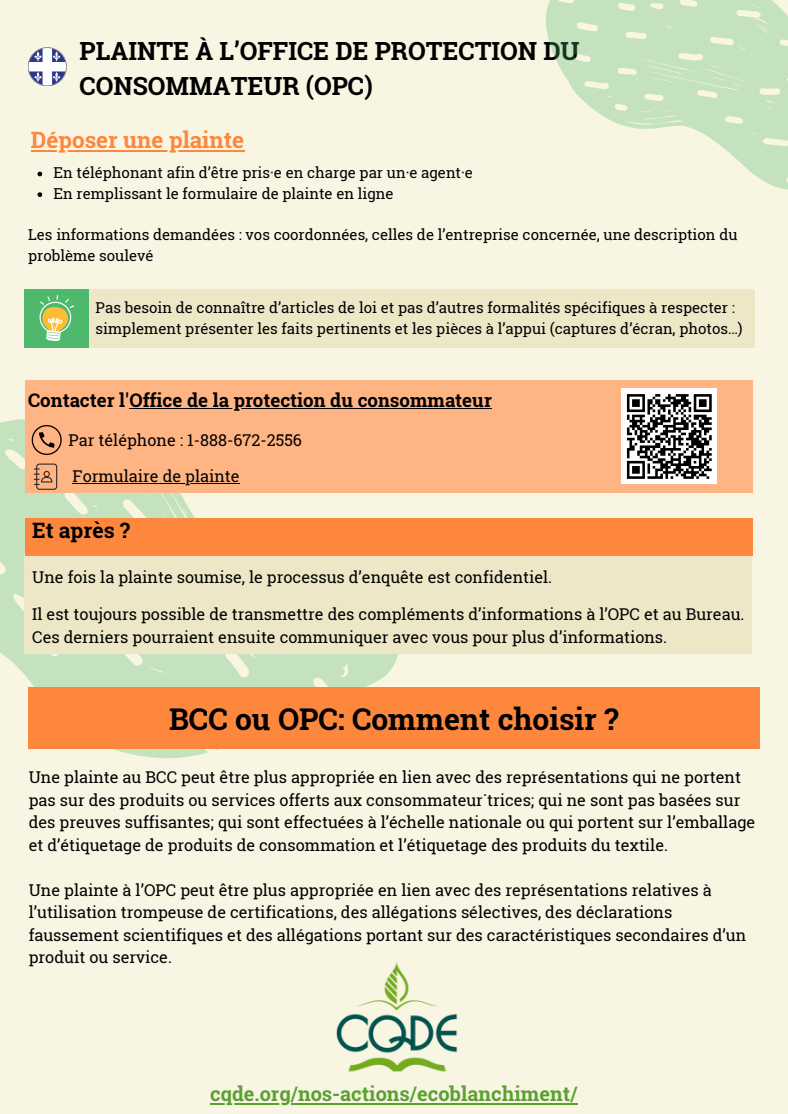
<style>
.page{position:relative;width:788px;height:1114px;background:#f8f5e3}
.page>*{position:absolute;margin:0;border:0;box-sizing:border-box;transform-origin:0 0}
.t1{font:700 30px "Roboto Slab";color:#000}
.t2{font:700 25px/34.8px "Roboto Slab";color:#000}
.t3{font:700 22.5px "Roboto Slab";color:#fd883d}
.t4{font:700 21.25px "Roboto Slab";color:#000}
.t5{font:700 20px "Roboto Slab";color:#5aa131}
.t6{font:700 18.75px "Roboto Slab";color:#000}
.t7{font:16.25px/22.5px "Roboto Slab";color:#000}
.t8{font:15px/20.6px "Roboto Slab";color:#000}
</style>
<div class="page">
<svg style="left:0;top:347px;width:423px;height:412px"></svg>
<div style="left:25px;top:380px;width:728px;height:112px;background:#ffb484"></div>
<svg style="left:28px;top:48px;width:38px;height:38px"></svg>
<div style="left:28px;top:48px;width:39px;height:38px;border:1px solid #929292;border-radius:50%"></div>
<div style="left:24px;top:554px;width:727px;height:100px;background:#ede7c7"></div>
<div style="left:25px;top:518px;width:727px;height:38px;background:#fd883d"></div>
<div style="left:88px;top:289px;width:666px;height:58px;background:#ede7c7"></div>
<div style="left:24px;top:289px;width:64px;height:58px;background:#4eb86c"></div>
<svg style="left:39px;top:295px;width:35px;height:46px"></svg>
<svg style="left:37px;top:172px;width:5px;height:4px"></svg>
<svg style="left:37px;top:192px;width:5px;height:5px"></svg>
<hr style="left:31px;top:150px;width:213px;height:2px;background:#fd883d">
<svg style="left:546px;top:0;width:241px;height:190px;fill:#c5e2bf"></svg>
<hr style="left:129px;top:408px;width:363px;height:1px;background:#000">
<hr style="left:73px;top:483px;width:166px;height:1px;background:#000">
<svg style="left:32px;top:425px;width:30px;height:30px"></svg>
<img style="left:336px;top:962px;width:122px;height:110px">
<svg style="left:34px;top:463px;width:23px;height:27px"></svg>
<hr style="left:210px;top:1103px;width:367px;height:2px;background:#5aa131">
<div style="left:621px;top:389px;width:95px;height:95px;background:#fff"></div>
<svg style="left:626px;top:394px;width:86px;height:85px"></svg>
<div style="left:29px;top:687px;width:730px;height:61px;background:#fd883d"></div>
<h2 class="t2" style="left:80px;top:33px;width:501px">PLAINTE À L’OFFICE DE PROTECTION DU<br>CONSOMMATEUR (OPC)</h2>
<p class="t3" style="left:31px;top:125px;width:215px">Déposer une plainte</p>
<p class="t8" style="left:54px;top:162px;width:421px">En téléphonant afin d’être pris·e en charge par un·e agent·e</p>
<h1 class="t8" style="left:54px;top:183px;width:341px">En remplissant le formulaire de plainte en ligne</h1>
<p class="t8" style="left:28px;top:224px;width:710px">Les informations demandées : vos coordonnées, celles de l’entreprise concernée, une description du problème soulevé</p>
<p class="t8" style="left:96px;top:297px;width:648px">Pas besoin de connaître d’articles de loi et pas d’autres formalités spécifiques à respecter : simplement présenter les faits pertinents et les pièces à l’appui (captures d’écran, photos…)</p>
<p class="t6" style="left:28px;top:388px;width:465px">Contacter l'Office de la protection du consommateur</p>
<p class="t7" style="left:68px;top:428px;width:235px">Par téléphone : 1-888-672-2556</p>
<p class="t7" style="left:73px;top:465px;width:168px">Formulaire de plainte</p>
<h4 class="t4" style="left:32px;top:516px;width:99px">Et après ?</h4>
<p class="t7" style="left:32px;top:565px;width:521px">Une fois la plainte soumise, le processus d’enquête est confidentiel.</p>
<p class="t7" style="left:32px;top:603px;width:713px">Il est toujours possible de transmettre des compléments d’informations à l’OPC et au Bureau.<br>Ces derniers pourraient ensuite communiquer avec vous pour plus d’informations.</p>
<p class="t1" style="left:169px;top:698px;width:451px">BCC ou OPC: Comment choisir ?</p>
<p class="t7" style="left:29px;top:766px;width:728px">Une plainte au BCC peut être plus appropriée en lien avec des représentations qui ne portent pas sur des produits ou services offerts aux consommateur˙trices; qui ne sont pas basées sur des preuves suffisantes; qui sont effectuées à l’échelle nationale ou qui portent sur l’emballage et d’étiquetage de produits de consommation et l’étiquetage des produits du textile.</p>
<p class="t7" style="left:29px;top:878px;width:718px">Une plainte à l’OPC peut être plus appropriée en lien avec des représentations relatives à l’utilisation trompeuse de certifications, des allégations sélectives, des déclarations faussement scientifiques et des allégations portant sur des caractéristiques secondaires d’un produit ou service.</p>
<p class="t5" style="left:210px;top:1080px;width:369px">cqde.org/nos-actions/ecoblanchiment/</p>
</div>
